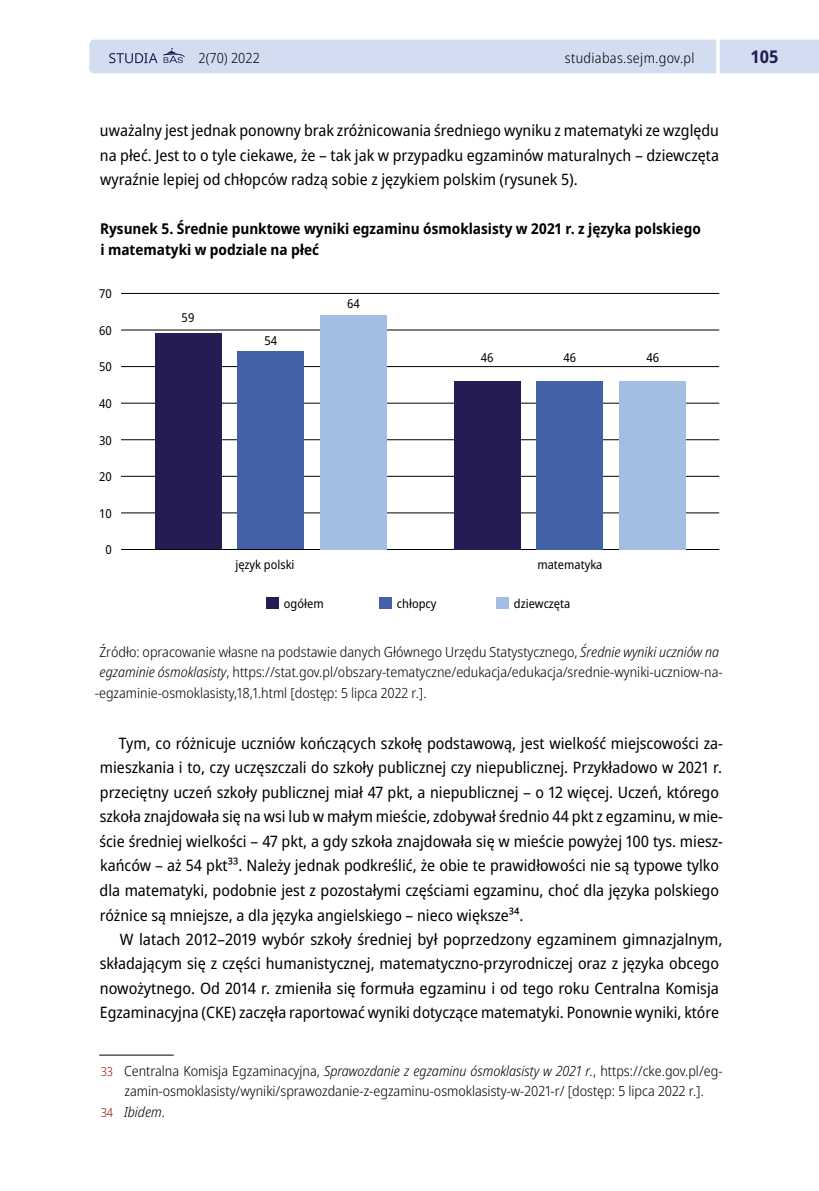
<style>
.page{position:relative;width:819px;height:1191px;background:#fff}
.page>*{position:absolute;margin:0;border:0;box-sizing:border-box;transform-origin:0 0}
.t1{font:700 semi-condensed 17.5px "Noto Sans";color:#241c52}
.t2{font:semi-condensed 15.75px/24.5px "Noto Sans";color:#000}
.t3{font:700 semi-condensed 14.88px/21px "Noto Sans";color:#000}
.t4{font:300 semi-condensed 14px "Noto Sans";color:#000}
.t5{font:300 semi-condensed 14px "Noto Sans";letter-spacing:.025em;color:#000}
.t6{font:italic 300 semi-condensed 14px "Noto Sans";color:#000}
.t7{font:semi-condensed 12.25px "Noto Sans";color:#000}
.s1{font-style:italic}
.s2{font-size:12.25px;color:#89150d}
.s3{font-style:normal;font-size:12.25px;color:#89150d}
.s4{font-style:normal}
</style>
<div class="page">
<div style="left:89px;top:40px;width:730px;height:33px;background:#d3ddf2"></div>
<hr style="left:716px;top:0;width:3px;height:112px;background:#fff">
<hr style="left:121px;top:549px;width:598px;height:1px;background:#000">
<hr style="left:121px;top:512px;width:598px;height:1px;background:#000">
<hr style="left:121px;top:476px;width:598px;height:1px;background:#000">
<hr style="left:121px;top:439px;width:598px;height:1px;background:#000">
<hr style="left:121px;top:403px;width:598px;height:1px;background:#000">
<hr style="left:121px;top:366px;width:598px;height:1px;background:#000">
<hr style="left:121px;top:330px;width:598px;height:1px;background:#000">
<hr style="left:121px;top:293px;width:598px;height:1px;background:#000">
<div style="left:154px;top:333px;width:67px;height:216px;background:#241c52"></div>
<div style="left:453px;top:381px;width:67px;height:168px;background:#241c52"></div>
<div style="left:237px;top:351px;width:67px;height:198px;background:#4361a7"></div>
<div style="left:536px;top:381px;width:67px;height:168px;background:#4361a7"></div>
<div style="left:320px;top:315px;width:66px;height:234px;background:#a4bde3"></div>
<div style="left:619px;top:381px;width:67px;height:168px;background:#a4bde3"></div>
<div style="left:267px;top:597px;width:12px;height:12px;background:#241c52"></div>
<div style="left:379px;top:597px;width:13px;height:12px;background:#4361a7"></div>
<div style="left:496px;top:597px;width:13px;height:12px;background:#a4bde3"></div>
<hr style="left:99px;top:1054px;width:75px;height:1px;background:#000">
<p class="t4" style="left:198px;top:48px;width:63px">2(70) 2022</p>
<p class="t5" style="left:565px;top:48px;width:131px">studiabas.sejm.gov.pl</p>
<p class="t1" style="left:750px;top:44px;width:30px">105</p>
<p class="t2" style="left:100px;top:119px;width:620px;text-align:justify">uważalny jest jednak ponowny brak zróżnicowania średniego wyniku z matematyki ze względu na płeć. Jest to o tyle ciekawe, że – tak jak w przypadku egzaminów maturalnych – dziewczęta wyraźnie lepiej od chłopców radzą sobie z językiem polskim (rysunek 5).</p>
<p class="t3" style="left:100px;top:218px;width:602px">Rysunek 5. Średnie punktowe wyniki egzaminu ósmoklasisty w 2021 r. z języka polskiego i matematyki w podziale na płeć</p>
<p class="t7" style="left:99px;top:285px;width:14px">70</p>
<p class="t7" style="left:99px;top:322px;width:14px">60</p>
<p class="t7" style="left:99px;top:358px;width:14px">50</p>
<p class="t7" style="left:99px;top:395px;width:14px">40</p>
<p class="t7" style="left:99px;top:431px;width:14px">30</p>
<p class="t7" style="left:99px;top:468px;width:14px">20</p>
<p class="t7" style="left:99px;top:505px;width:14px">10</p>
<p class="t7" style="left:106px;top:541px;width:8px">0</p>
<p class="t7" style="left:182px;top:309px;width:14px">59</p>
<p class="t7" style="left:264px;top:331px;width:14px">54</p>
<p class="t7" style="left:347px;top:295px;width:14px">64</p>
<p class="t7" style="left:480px;top:349px;width:14px">46</p>
<p class="t7" style="left:563px;top:349px;width:14px">46</p>
<p class="t7" style="left:646px;top:349px;width:14px">46</p>
<p class="t7" style="left:235px;top:556px;width:61px">język polski</p>
<p class="t7" style="left:537px;top:556px;width:67px">matematyka</p>
<p class="t7" style="left:284px;top:595px;width:41px">ogółem</p>
<p class="t7" style="left:397px;top:595px;width:41px">chłopcy</p>
<p class="t7" style="left:514px;top:595px;width:58px">dziewczęta</p>
<p class="t4" style="left:99px;top:642px;width:621px">Źródło: opracowanie własne na podstawie danych Głównego Urzędu Statystycznego, <span class="s1">Średnie wyniki uczniów na</span></p>
<p class="t4" style="left:100px;top:662px;width:624px"><span class="s1">egzaminie ósmoklasisty</span>, https://stat.gov.pl/obszary-tematyczne/edukacja/edukacja/srednie-wyniki-uczniow-na-</p>
<p class="t4" style="left:95px;top:683px;width:333px">-egzaminie-osmoklasisty,18,1.html [dostęp: 5 lipca 2022 r.].</p>
<p class="t2" style="left:99px;top:731px;width:625px;text-indent:19px">Tym, co różnicuje uczniów kończących szkołę podstawową, jest wielkość miejscowości za&shy;mieszkania i to, czy uczęszczali do szkoły publicznej czy niepublicznej. Przykładowo w 2021 r. przeciętny uczeń szkoły publicznej miał 47 pkt, a niepublicznej – o 12 więcej. Uczeń, którego szkoła znajdowała się na wsi lub w małym mieście, zdobywał średnio 44 pkt z egzaminu, w mie&shy;ście średniej wielkości – 47 pkt, a gdy szkoła znajdowała się w mieście powyżej 100 tys. miesz&shy;kańców – aż 54 pkt33. Należy jednak podkreślić, że obie te prawidłowości nie są typowe tylko dla matematyki, podobnie jest z pozostałymi częściami egzaminu, choć dla języka polskiego różnice są mniejsze, a dla języka angielskiego – nieco większe34.</p>
<p class="t2" style="left:100px;top:927px;width:624px;text-indent:20px">W latach 2012–2019 wybór szkoły średniej był poprzedzony egzaminem gimnazjalnym, składającym się z części humanistycznej, matematyczno-przyrodniczej oraz z języka obcego nowożytnego. Od 2014 r. zmieniła się formuła egzaminu i od tego roku Centralna Komisja Egzaminacyjna (CKE) zaczęła raportować wyniki dotyczące matematyki. Ponownie wyniki, które</p>
<p class="t4" style="left:101px;top:1060px;width:623px"><span class="s2">33</span> Centralna Komisja Egzaminacyjna, <span class="s1">Sprawozdanie z egzaminu ósmoklasisty w 2021 r.</span>, https://cke.gov.pl/eg-</p>
<p class="t4" style="left:124px;top:1081px;width:581px">zamin-osmoklasisty/wyniki/sprawozdanie-z-egzaminu-osmoklasisty-w-2021-r/ [dostęp: 5 lipca 2022 r.].</p>
<p class="t6" style="left:101px;top:1101px;width:66px"><span class="s3">34</span> Ibidem<span class="s4">.</span></p>
</div>
